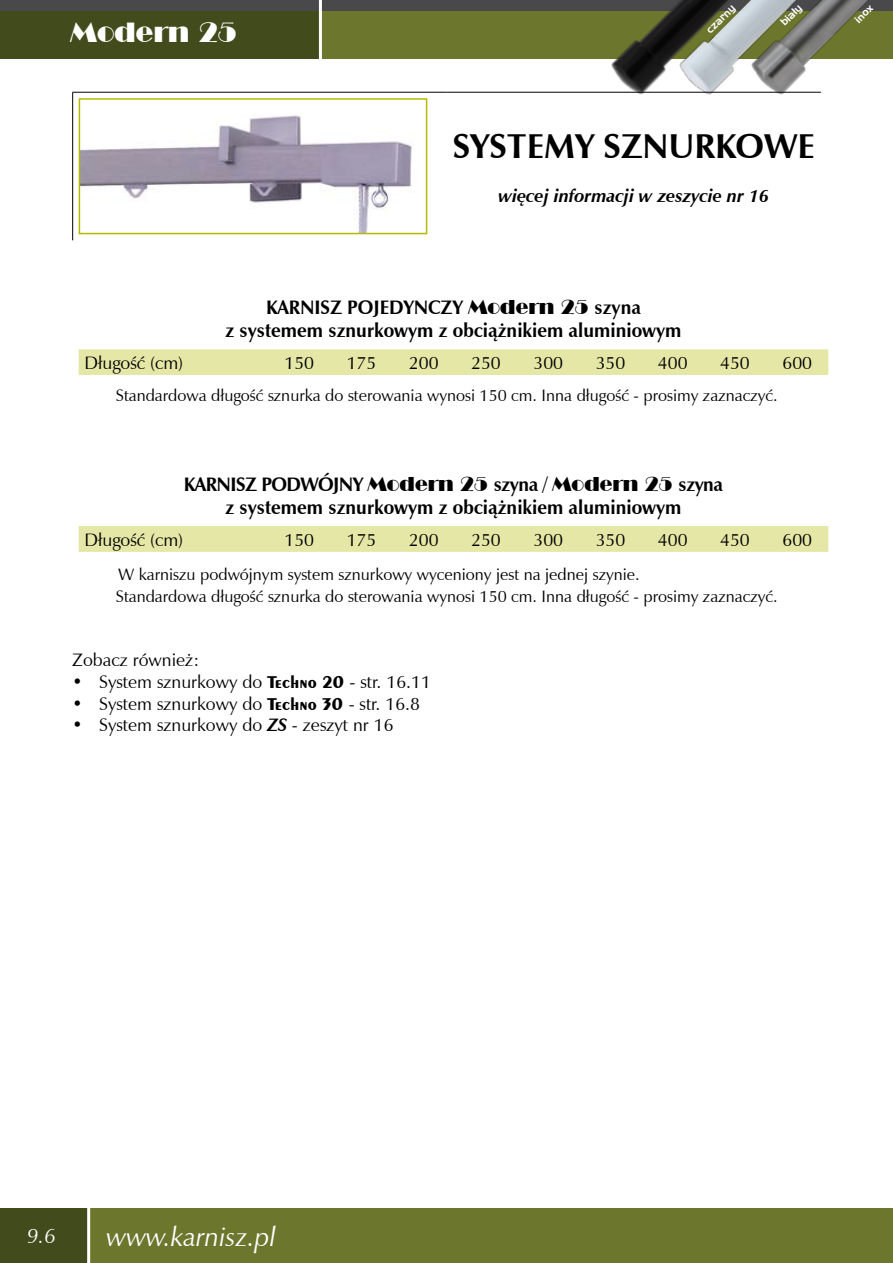
<style>
.page{position:relative;width:893px;height:1263px;background:#fff}
.page>*{position:absolute;margin:0;border:0;box-sizing:border-box;transform-origin:0 0}
.t1{font:700 34.5px "Zapf Humanist 601 L2";color:#000}
.t2{font:italic 27px "Zapf Humanist 601 L2";color:#fff}
.t3{font:27px "Broadway L2";color:#fff}
.t4{font:italic 21px "Zapf Humanist 601 L2";color:#fff}
.t5{font:700 19.5px "Zapf Humanist 601 L2";color:#000}
.t6{font:19.5px "Broadway L2";color:#000}
.t7{font:18px "Zapf Humanist 601 L2";color:#000}
.t8{font:italic 700 18px "Zapf Humanist 601 L2";color:#000}
.t9{font:16.5px/21.6px "Zapf Humanist 601 L2";color:#000}
.t10{font:10.5px "Handel Gothic L2";color:#fff}
.s1{font-family:"Zapf Humanist 601 L2";font-weight:700}
.s2{font-family:"Exotic 350 L2";font-weight:700}
.s3{font-weight:700;font-style:italic}
</style>
<div class="page">
<div style="left:91px;top:1209px;width:802px;height:54px;background:#6d762d"></div>
<div style="left:0;top:1209px;width:88px;height:54px;background:#424b1c"></div>
<hr style="left:87px;top:1190px;width:3px;height:73px;background:#fff">
<div style="left:0;top:0;width:320px;height:58px;background:#424b1c"></div>
<div style="left:322px;top:0;width:571px;height:58px;background:#6d762d"></div>
<div style="left:0;top:0;width:893px;height:11px;background:#49494b"></div>
<hr style="left:319px;top:0;width:3px;height:64px;background:#fff">
<img style="left:598px;top:15px;width:68px;height:80px">
<img style="left:814px;top:0;width:72px;height:92px">
<img style="left:666px;top:0;width:148px;height:95px">
<hr style="left:72px;top:92px;width:375px;height:1px;background:#000">
<hr style="left:447px;top:92px;width:374px;height:1px;background:#000">
<hr style="left:72px;top:93px;width:1px;height:147px;background:#000">
<img style="left:82px;top:115px;width:330px;height:116px">
<div style="left:79px;top:98px;width:348px;height:136px;border:2px solid #b5ba00"></div>
<div style="left:79px;top:349px;width:749px;height:26px;background:#e5e7a6"></div>
<div style="left:79px;top:526px;width:749px;height:26px;background:#e5e7a6"></div>
<h2 class="t3" style="left:70px;top:15px;width:168px">Modern 25</h2>
<p class="t10" style="left:703px;top:27px;width:37px;rotate:-45deg">czarny</p>
<p class="t10" style="left:777px;top:19px;width:27px;rotate:-45deg">biały</p>
<p class="t10" style="left:852px;top:16px;width:23px;rotate:-45deg">inox</p>
<h1 class="t1" style="left:453px;top:124px;width:40px">System</h1>
<h1 class="t1" style="left:575px;top:124px;width:54px">Y sznurkow</h1>
<h1 class="t1" style="left:797px;top:124px;width:19px">E</h1>
<p class="t8" style="left:499px;top:184px;width:272px">więcej informacji w zeszycie nr 16</p>
<p class="t5" style="left:266px;top:295px;width:24px">Karnisz</p>
<p class="t5" style="left:347px;top:295px;width:13px">pojedynczy</p>
<p class="t6" style="left:468px;top:294px;width:174px">Modern 25 <span class="s1">szyna</span></p>
<p class="t5" style="left:226px;top:318px;width:457px">z systemem sznurkowym z obciążnikiem aluminiowym</p>
<p class="t7" style="left:85px;top:351px;width:100px">Długość (cm)</p>
<p class="t7" style="left:284px;top:351px;width:31px">150</p>
<p class="t7" style="left:347px;top:351px;width:31px">175</p>
<p class="t7" style="left:409px;top:351px;width:31px">200</p>
<p class="t7" style="left:471px;top:351px;width:31px">250</p>
<p class="t7" style="left:533px;top:351px;width:31px">300</p>
<p class="t7" style="left:596px;top:351px;width:31px">350</p>
<p class="t7" style="left:658px;top:351px;width:31px">400</p>
<p class="t7" style="left:720px;top:351px;width:31px">450</p>
<p class="t7" style="left:782px;top:351px;width:31px">600</p>
<p class="t9" style="left:116px;top:385px;width:663px">Standardowa długość sznurka do sterowania wynosi 150 cm. Inna długość - prosimy zaznaczyć.</p>
<p class="t5" style="left:184px;top:471px;width:23px">Karnisz</p>
<p class="t5" style="left:261px;top:471px;width:14px">podwójny</p>
<p class="t6" style="left:367px;top:471px;width:357px">Modern 25 <span class="s1">szyna /</span> Modern 25 <span class="s1">szyna</span></p>
<p class="t5" style="left:226px;top:495px;width:457px">z systemem sznurkowym z obciążnikiem aluminiowym</p>
<p class="t7" style="left:85px;top:528px;width:100px">Długość (cm)</p>
<p class="t7" style="left:284px;top:528px;width:31px">150</p>
<p class="t7" style="left:347px;top:528px;width:31px">175</p>
<p class="t7" style="left:409px;top:528px;width:31px">200</p>
<p class="t7" style="left:471px;top:528px;width:31px">250</p>
<p class="t7" style="left:533px;top:528px;width:31px">300</p>
<p class="t7" style="left:596px;top:528px;width:31px">350</p>
<p class="t7" style="left:658px;top:528px;width:31px">400</p>
<p class="t7" style="left:720px;top:528px;width:31px">450</p>
<p class="t7" style="left:782px;top:528px;width:31px">600</p>
<p class="t9" style="left:116px;top:563px;width:663px">W karniszu podwójnym system sznurkowy wyceniony jest na jednej szynie.<br>Standardowa długość sznurka do sterowania wynosi 150 cm. Inna długość - prosimy zaznaczyć.</p>
<p class="t7" style="left:72px;top:649px;width:128px">Zobacz również:</p>
<p class="t7" style="left:72px;top:670px;width:360px">• System sznurkowy do <span class="s2">Techno 20</span> - str. 16.11</p>
<p class="t7" style="left:72px;top:692px;width:349px">• System sznurkowy do <span class="s2">Techno 30</span> - str. 16.8</p>
<p class="t7" style="left:72px;top:714px;width:323px">• System sznurkowy do <span class="s3">ZS</span> - zeszyt nr 16</p>
<p class="t4" style="left:27px;top:1223px;width:30px">9.6</p>
<h2 class="t2" style="left:107px;top:1219px;width:171px">www.karnisz.pl</h2>
</div>
